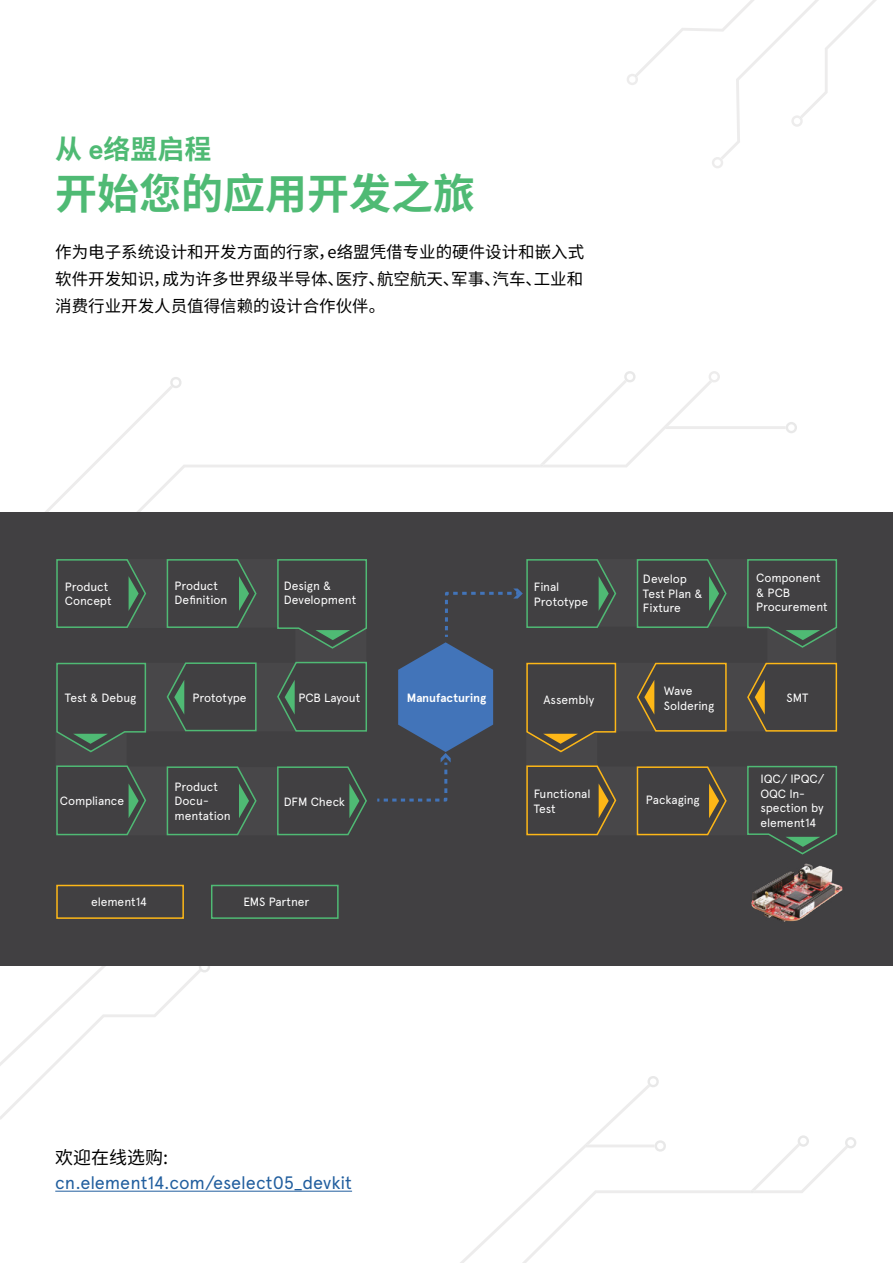
<style>
.page{position:relative;width:893px;height:1263px;background:#fff}
.page>*{position:absolute;margin:0;border:0;box-sizing:border-box;transform-origin:0 0}
.t1{font:700 42px "Noto Sans CJ Ksc";color:#4fba74}
.t2{font:700 27px "Noto Sans CJ Ksc";color:#4fba74}
.t3{font:18px "Apercu Pro";letter-spacing:-.005em;color:#215e9e}
.t4{font:18px "Noto Sans CJ Ksc";color:#000}
.t5{font:16.5px/27px "Noto Sans CJ Ksc";color:#000;text-align:justify}
.t6{font:12px/14.4px "Apercu Pro";letter-spacing:-.005em;color:#fff}
.t7{font:700 12px "Apercu Pro";letter-spacing:-.01em;color:#fff}
.s1{font-family:"Apercu Pro"}
</style>
<div class="page">
<svg style="left:171px;top:377px;width:10px;height:3px"></svg>
<svg style="left:45px;top:380px;width:667px;height:132px"></svg>
<svg style="left:540px;top:371px;width:96px;height:96px"></svg>
<svg style="left:665px;top:422px;width:132px;height:11px"></svg>
<svg style="left:0;top:966px;width:210px;height:154px"></svg>
<svg style="left:460px;top:1076px;width:396px;height:187px"></svg>
<svg style="left:709px;top:371px;width:11px;height:11px"></svg>
<svg style="left:627px;top:0;width:249px;height:168px"></svg>
<hr style="left:55px;top:1191px;width:297px;height:1px;background:#215e9e">
<div style="left:0;top:512px;width:893px;height:454px;background:#414042"></div>
<svg style="left:56px;top:559px;width:311px;height:277px"></svg>
<svg style="left:377px;top:559px;width:461px;height:296px"></svg>
<img style="left:751px;top:863px;width:92px;height:59px">
<div style="left:211px;top:885px;width:128px;height:34px;border:2px solid #4fba74"></div>
<div style="left:56px;top:885px;width:128px;height:34px;border:2px solid #fdb717"></div>
<h2 class="t2" style="left:55px;top:134px;width:158px">从 <span class="s1">e</span>络盟启程</h2>
<h1 class="t1" style="left:55px;top:170px;width:422px">开始您的应用开发之旅</h1>
<h3 class="t5" style="left:55px;top:239px;width:530px">作为电子系统设计和开发方面的行家，e络盟凭借专业的硬件设计和嵌入式软件开发知识，成为许多世界级半导体、医疗、航空航天、军事、汽车、工业和消费行业开发人员值得信赖的设计合作伙伴。</h3>
<p class="t6" style="left:284px;top:578px;width:74px">Design &amp;<br>Development</p>
<p class="t6" style="left:756px;top:570px;width:73px">Component &amp; PCB<br>Procurement</p>
<p class="t6" style="left:175px;top:578px;width:54px">Product<br>Definition</p>
<p class="t6" style="left:643px;top:571px;width:61px">Develop<br>Test Plan &amp;<br>Fixture</p>
<p class="t6" style="left:65px;top:578px;width:48px">Product<br>Concept</p>
<p class="t6" style="left:534px;top:579px;width:56px">Final<br>Prototype</p>
<p class="t6" style="left:65px;top:690px;width:73px">Test &amp; Debug</p>
<p class="t6" style="left:192px;top:690px;width:56px">Prototype</p>
<p class="t6" style="left:298px;top:690px;width:64px">PCB Layout</p>
<p class="t7" style="left:407px;top:689px;width:81px">Manufacturing</p>
<p class="t6" style="left:543px;top:691px;width:52px">Assembly</p>
<p class="t6" style="left:664px;top:683px;width:52px">Wave<br>Soldering</p>
<p class="t6" style="left:786px;top:690px;width:23px">SMT</p>
<p class="t6" style="left:60px;top:792px;width:66px">Compliance</p>
<p class="t6" style="left:175px;top:778px;width:58px">Product<br>Docu&shy;mentation</p>
<p class="t6" style="left:284px;top:794px;width:63px">DFM Check</p>
<p class="t6" style="left:534px;top:786px;width:58px">Functional<br>Test</p>
<p class="t6" style="left:646px;top:792px;width:55px">Packaging</p>
<p class="t6" style="left:760px;top:771px;width:65px">IQC/ IPQC/<br>OQC In&shy;spection by element14</p>
<p class="t6" style="left:91px;top:893px;width:58px">element14</p>
<p class="t6" style="left:243px;top:893px;width:68px">EMS Partner</p>
<h3 class="t4" style="left:55px;top:1147px;width:115px">欢迎在线选购:</h3>
<h3 class="t3" style="left:55px;top:1169px;width:298px">cn.element14.com/eselect05_devkit</h3>
</div>
